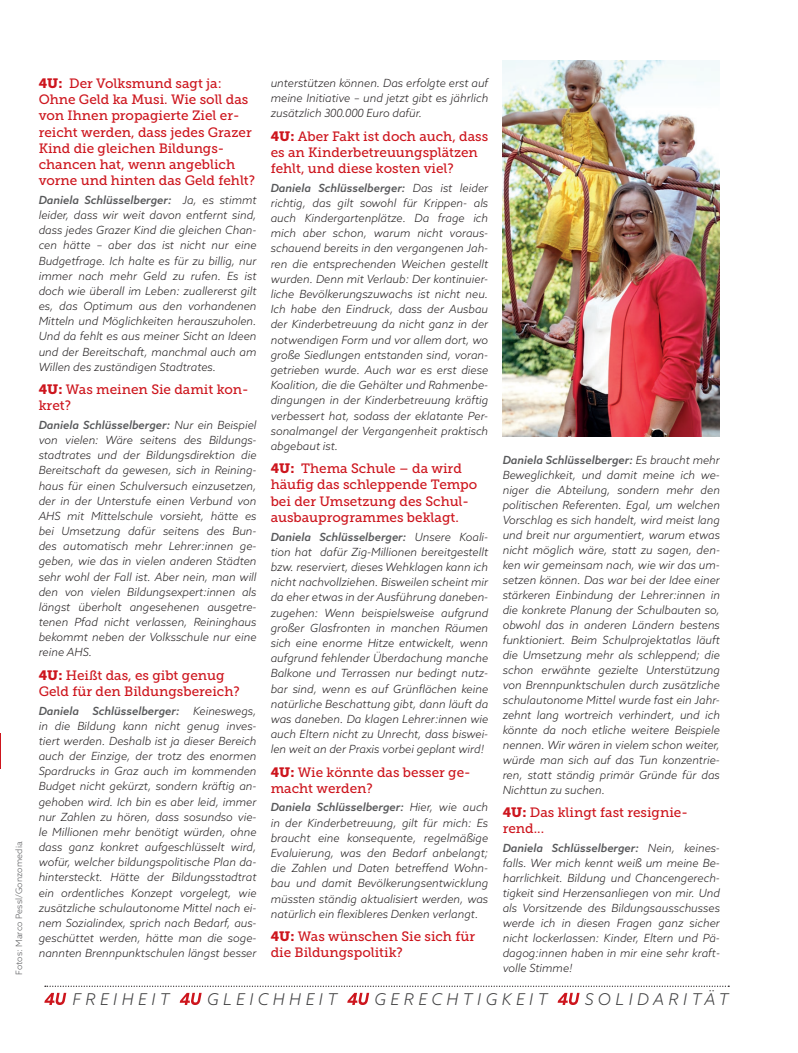
<style>
.page{position:relative;width:798px;height:1053px;background:#fff}
.page>*{position:absolute;margin:0;border:0;box-sizing:border-box;transform-origin:0 0}
.t1{font:italic 300 16.25px "Azo Sans";letter-spacing:.26em;color:#3e3e3f}
.t2{font:13.5px/16.1px "Museo Slab 500";color:#cd151d}
.t3{font:italic 300 11.25px/15.1px "Azo Sans";color:#231f20;text-align:justify}
.t4{font:300 8.75px "Azo Sans";letter-spacing:.02em;color:#57585a}
.s1{font-family:"Museo Slab 900"}
.s2{font-weight:500;color:#57585a}
</style>
<div class="page">
<hr style="left:0;top:733px;width:1px;height:35px;background:#cd151d">
<svg style="left:44px;top:992px;width:22px;height:12px"></svg>
<svg style="left:180px;top:992px;width:21px;height:12px"></svg>
<svg style="left:347px;top:992px;width:22px;height:12px"></svg>
<svg style="left:557px;top:992px;width:22px;height:12px"></svg>
<svg style="left:45px;top:985px;width:684px;height:1px"></svg>
<img style="left:502px;top:60px;width:217px;height:377px">
<p class="t4" style="left:13px;top:974px;width:135px;rotate:-90deg">Fotos: Marco Pessl/Gonzomedia</p>
<p class="t2" style="left:39px;top:75px;width:218px"><span class="s1">4U:</span> Der Volksmund sagt ja:<br>Ohne Geld ka Musi. Wie soll das von Ihnen propagierte Ziel er&shy;reicht werden, dass jedes Grazer<br>Kind die gleichen Bildungs&shy;chancen hat, wenn angeblich vorne und hinten das Geld fehlt?</p>
<p class="t3" style="left:39px;top:192px;width:219px"><span class="s2">Daniela Schlüsselberger:</span> Ja, es stimmt leider, dass wir weit davon entfernt sind, dass jedes Grazer Kind die gleichen Chan&shy;cen hätte – aber das ist nicht nur eine Budgetfrage. Ich halte es für zu billig, nur immer nach mehr Geld zu rufen. Es ist doch wie überall im Leben: zuallererst gilt es, das Optimum aus den vorhandenen Mitteln und Möglichkeiten herauszuholen.<br>Und da fehlt es aus meiner Sicht an Ideen und der Bereitschaft, manchmal auch am Willen des zuständigen Stadtrates.</p>
<p class="t2" style="left:39px;top:381px;width:211px"><span class="s1">4U:</span> Was meinen Sie damit kon&shy;kret?</p>
<p class="t3" style="left:39px;top:417px;width:219px"><span class="s2">Daniela Schlüsselberger:</span> Nur ein Beispiel von vielen: Wäre seitens des Bildungs&shy;stadtrates und der Bildungsdirektion die Bereitschaft da gewesen, sich in Reining&shy;haus für einen Schulversuch einzusetzen, der in der Unterstufe einen Verbund von AHS mit Mittelschule vorsieht, hätte es bei Umsetzung dafür seitens des Bun&shy;des automatisch mehr Lehrer:innen ge&shy;geben, wie das in vielen anderen Städten sehr wohl der Fall ist. Aber nein, man will den von vielen Bildungsexpert:innen als längst überholt angesehenen ausgetre&shy;tenen Pfad nicht verlassen, Reininghaus bekommt neben der Volksschule nur eine reine AHS.</p>
<p class="t2" style="left:39px;top:667px;width:202px"><span class="s1">4U:</span> Heißt das, es gibt genug<br>Geld für den Bildungsbereich?</p>
<p class="t3" style="left:39px;top:702px;width:219px"><span class="s2">Daniela Schlüsselberger:</span> Keineswegs, in die Bildung kann nicht genug inves&shy;tiert werden. Deshalb ist ja dieser Bereich auch der Einzige, der trotz des enormen Spardrucks in Graz auch im kommenden Budget nicht gekürzt, sondern kräftig an&shy;gehoben wird. Ich bin es aber leid, immer nur Zahlen zu hören, dass sosundso vie&shy;le Millionen mehr benötigt würden, ohne dass ganz konkret aufgeschlüsselt wird, wofür, welcher bildungspolitische Plan da&shy;hintersteckt. Hätte der Bildungsstadtrat ein ordentliches Konzept vorgelegt, wie zusätzliche schulautonome Mittel nach ei&shy;nem Sozialindex, sprich nach Bedarf, aus&shy;geschüttet werden, hätte man die soge&shy;nannten Brennpunktschulen längst besser</p>
<p class="t3" style="left:270px;top:75px;width:219px">unterstützen können. Das erfolgte erst auf meine Initiative – und jetzt gibt es jährlich zusätzlich 300.000 Euro dafür.</p>
<p class="t2" style="left:270px;top:128px;width:219px"><span class="s1">4U:</span> Aber Fakt ist doch auch, dass es an Kinderbetreuungsplätzen fehlt, und diese kosten viel?</p>
<p class="t3" style="left:270px;top:180px;width:219px"><span class="s2">Daniela Schlüsselberger:</span> Das ist leider richtig, das gilt sowohl für Krippen- als auch Kindergartenplätze. Da frage ich mich aber schon, warum nicht voraus&shy;schauend bereits in den vergangenen Jah&shy;ren die entsprechenden Weichen gestellt wurden. Denn mit Verlaub: Der kontinuier&shy;liche Bevölkerungszuwachs ist nicht neu.<br>Ich habe den Eindruck, dass der Ausbau der Kinderbetreuung da nicht ganz in der notwendigen Form und vor allem dort, wo große Siedlungen entstanden sind, voran&shy;getrieben wurde. Auch war es erst diese Koalition, die die Gehälter und Rahmenbe&shy;dingungen in der Kinderbetreuung kräftig verbessert hat, sodass der eklatante Per&shy;sonalmangel der Vergangenheit praktisch abgebaut ist.</p>
<p class="t2" style="left:270px;top:460px;width:208px"><span class="s1">4U:</span> Thema Schule – da wird häufig das schleppende Tempo bei der Umsetzung des Schul&shy;ausbauprogrammes beklagt.</p>
<p class="t3" style="left:270px;top:528px;width:219px"><span class="s2">Daniela Schlüsselberger:</span> Unsere Koali&shy;tion hat dafür Zig-Millionen bereitgestellt bzw. reserviert, dieses Wehklagen kann ich nicht nachvollziehen. Bisweilen scheint mir da eher etwas in der Ausführung daneben&shy;zugehen: Wenn beispielsweise aufgrund großer Glasfronten in manchen Räumen sich eine enorme Hitze entwickelt, wenn aufgrund fehlender Überdachung manche Balkone und Terrassen nur bedingt nutz&shy;bar sind, wenn es auf Grünflächen keine natürliche Beschattung gibt, dann läuft da was daneben. Da klagen Lehrer:innen wie auch Eltern nicht zu Unrecht, dass biswei&shy;len weit an der Praxis vorbei geplant wird!</p>
<p class="t2" style="left:270px;top:763px;width:201px"><span class="s1">4U:</span> Wie könnte das besser ge&shy;macht werden?</p>
<p class="t3" style="left:270px;top:799px;width:219px"><span class="s2">Daniela Schlüsselberger:</span> Hier, wie auch in der Kinderbetreuung, gilt für mich: Es braucht eine konsequente, regelmäßige Evaluierung, was den Bedarf anbelangt; die Zahlen und Daten betreffend Wohn&shy;bau und damit Bevölkerungsentwicklung müssten ständig aktualisiert werden, was natürlich ein flexibleres Denken verlangt.</p>
<p class="t2" style="left:270px;top:928px;width:206px"><span class="s1">4U:</span> Was wünschen Sie sich für die Bildungspolitik?</p>
<p class="t3" style="left:502px;top:452px;width:219px"><span class="s2">Daniela Schlüsselberger:</span> Es braucht mehr Beweglichkeit, und damit meine ich we&shy;niger die Abteilung, sondern mehr den politischen Referenten. Egal, um welchen Vorschlag es sich handelt, wird meist lang und breit nur argumentiert, warum etwas nicht möglich wäre, statt zu sagen, den&shy;ken wir gemeinsam nach, wie wir das um&shy;setzen können. Das war bei der Idee einer stärkeren Einbindung der Lehrer:innen in die konkrete Planung der Schulbauten so, obwohl das in anderen Ländern bestens funktioniert. Beim Schulprojektatlas läuft die Umsetzung mehr als schleppend; die schon erwähnte gezielte Unterstützung von Brennpunktschulen durch zusätzliche schulautonome Mittel wurde fast ein Jahr&shy;zehnt lang wortreich verhindert, und ich könnte da noch etliche weitere Beispiele nennen. Wir wären in vielem schon weiter, würde man sich auf das Tun konzentrie&shy;ren, statt ständig primär Gründe für das Nichttun zu suchen.</p>
<p class="t2" style="left:502px;top:804px;width:186px"><span class="s1">4U:</span> Das klingt fast resignie&shy;rend...</p>
<p class="t3" style="left:502px;top:839px;width:219px"><span class="s2">Daniela Schlüsselberger:</span> Nein, keines&shy;falls. Wer mich kennt weiß um meine Be&shy;harrlichkeit. Bildung und Chancengerech&shy;tigkeit sind Herzensanliegen von mir. Und als Vorsitzende des Bildungsausschusses werde ich in diesen Fragen ganz sicher nicht lockerlassen: Kinder, Eltern und Pä&shy;dagog:innen haben in mir eine sehr kraft&shy;volle Stimme!</p>
<h1 class="t1" style="left:72px;top:988px;width:99px">FREIHEIT</h1>
<h1 class="t1" style="left:207px;top:988px;width:132px">GLEICHHEIT</h1>
<h1 class="t1" style="left:374px;top:988px;width:175px">GERECHTIGKEIT</h1>
<h1 class="t1" style="left:584px;top:988px;width:145px">SOLIDARITÄT</h1>
</div>
